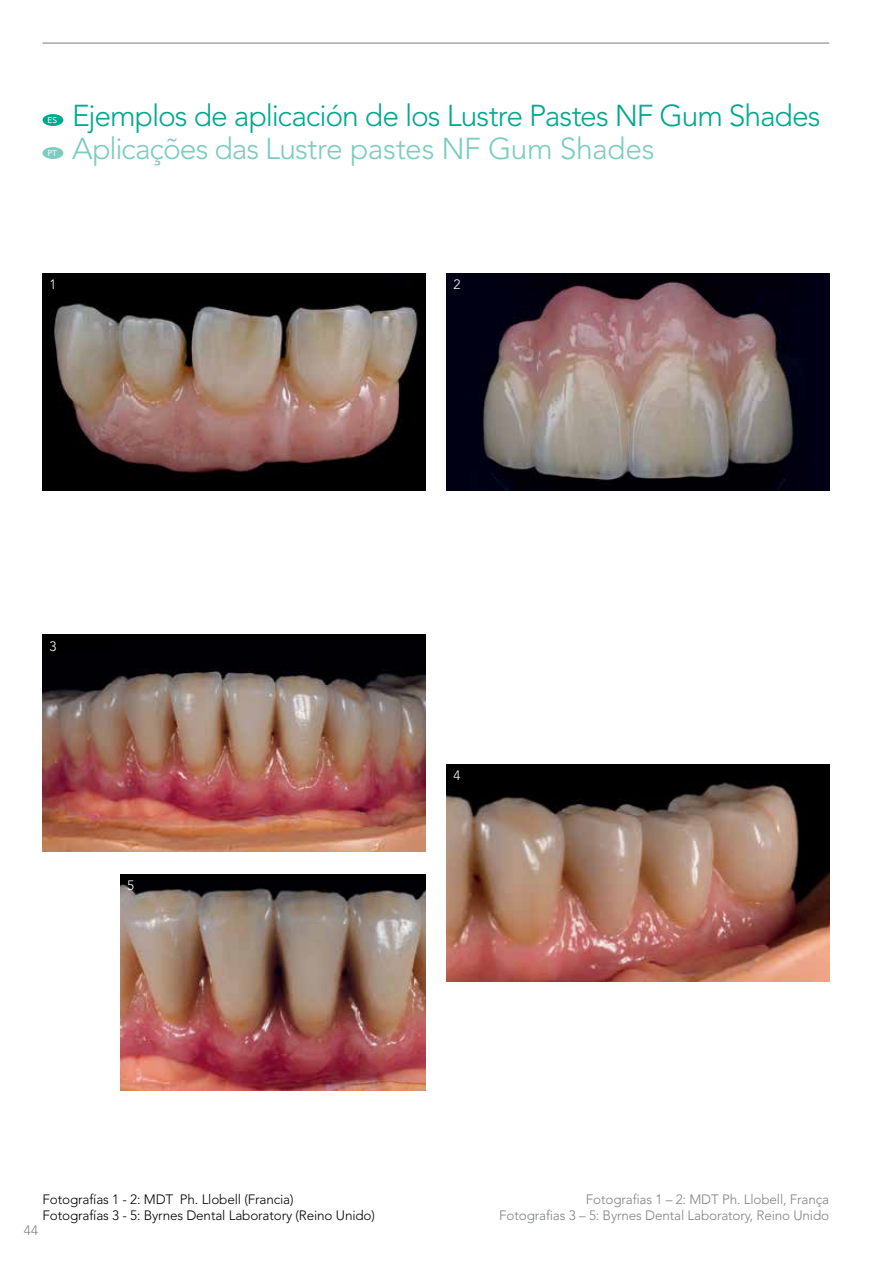
<style>
.page{position:relative;width:893px;height:1263px;background:#fff}
.page>*{position:absolute;margin:0;border:0;box-sizing:border-box;transform-origin:0 0}
.t1{font:300 30px "Avenir LT Std";letter-spacing:-.035em;color:#00a88e}
.t2{font:300 30px "Avenir LT Std";letter-spacing:-.02em;color:#7cccbf}
.t3{font:300 13.5px "Avenir LT Std";letter-spacing:-.01em;color:#000}
.t4{font:300 13.5px "Avenir LT Std";letter-spacing:-.01em;color:#808285}
.t5{font:300 13.5px "Avenir LT Std";color:#fff}
.t6{font:8.4px "Avenir LT Std";color:#fff}
</style>
<div class="page">
<hr style="left:43px;top:43px;width:786px;height:1px;background:#808285">
<div style="left:43px;top:114px;width:20px;height:12px;background:#00a88e;border-radius:50%"></div>
<div style="left:43px;top:147px;width:20px;height:12px;background:#7cccbf;border-radius:50%"></div>
<img style="left:43px;top:273px;width:382px;height:217px">
<img style="left:446px;top:273px;width:383px;height:217px">
<img style="left:446px;top:765px;width:383px;height:216px">
<img style="left:43px;top:635px;width:382px;height:217px">
<img style="left:120px;top:874px;width:305px;height:217px">
<p class="t6" style="left:47px;top:115px;width:11px">ES</p>
<p class="t6" style="left:47px;top:148px;width:11px">PT</p>
<h1 class="t1" style="left:72px;top:98px;width:750px">Ejemplos de aplicación de los Lustre Pastes NF Gum Shades</h1>
<h1 class="t2" style="left:72px;top:131px;width:584px">Aplicações das Lustre pastes NF Gum Shades</h1>
<p class="t5" style="left:50px;top:277px;width:9px">1</p>
<p class="t5" style="left:454px;top:277px;width:9px">2</p>
<p class="t5" style="left:50px;top:639px;width:9px">3</p>
<p class="t5" style="left:127px;top:877px;width:9px">5</p>
<p class="t5" style="left:454px;top:768px;width:9px">4</p>
<p class="t3" style="left:43px;top:1191px;width:253px">Fotografías 1 - 2: MDT Ph. Llobell (Francia)</p>
<p class="t4" style="left:586px;top:1191px;width:245px">Fotografias 1 – 2: MDT Ph. Llobell, França</p>
<p class="t3" style="left:43px;top:1208px;width:334px">Fotografías 3 - 5: Byrnes Dental Laboratory (Reino Unido)</p>
<p class="t4" style="left:499px;top:1208px;width:331px">Fotografias 3 – 5: Byrnes Dental Laboratory, Reino Unido</p>
<p class="t4" style="left:24px;top:1222px;width:16px">44</p>
</div>
